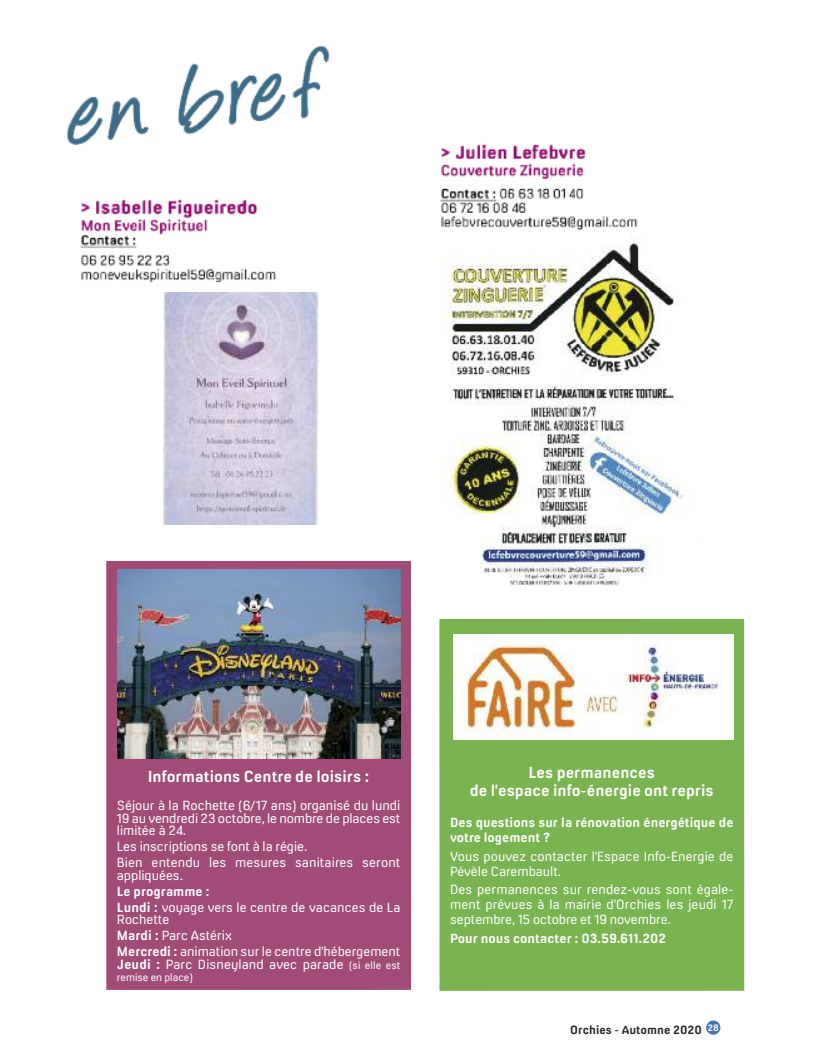
<style>
.page{position:relative;width:815px;height:1053px;background:#fff}
.page>*{position:absolute;margin:0;border:0;box-sizing:border-box;transform-origin:0 0}
.t1{font:700 15px/18.5px "Milibus Rg";color:#fff;text-align:center}
.t2{font:12.5px/15px "Milibus Lt";color:#fff}
.t3{font:700 12.5px/15px "Milibus Rg";color:#fff}
.t4{font:700 11.25px "Milibus Rg";color:#272627}
.t5{font:10px "Milibus Lt";color:#fff}
.s1{font-family:"Milibus Rg";font-weight:700}
.s2{font-size:10px}
</style>
<div class="page">
<img style="left:67px;top:45px;width:571px;height:238px">
<div style="left:706px;top:1020px;width:14px;height:14px;background:#4573b8;border-radius:50%"></div>
<img style="left:421px;top:235px;width:281px;height:351px">
<img style="left:163px;top:292px;width:156px;height:232px">
<div style="left:439px;top:619px;width:305px;height:371px;background:#7ab451"></div>
<div style="left:106px;top:561px;width:305px;height:428px;background:#a14c77"></div>
<img style="left:454px;top:634px;width:279px;height:105px">
<img style="left:117px;top:569px;width:283px;height:189px">
<p class="t1" style="left:148px;top:768px;width:223px">Informations Centre de loisirs :</p>
<p class="t2" style="left:117px;top:800px;width:285px;line-height:12.5px;text-align:justify">Séjour à la Rochette (6/17 ans) organisé du lundi 19 au vendredi 23 octobre, le nombre de places est limitée à 24.</p>
<p class="t2" style="left:117px;top:839px;width:285px;line-height:16px">Les inscriptions se font à la régie.<br>Bien entendu les mesures sanitaires seront</p>
<p class="t2" style="left:117px;top:868px;width:68px">appliquées.</p>
<p class="t3" style="left:117px;top:885px;width:94px">Le programme :</p>
<p class="t2" style="left:117px;top:902px;width:285px;line-height:12.5px"><span class="s1">Lundi :</span> voyage vers le centre de vacances de La<br>Rochette</p>
<p class="t2" style="left:117px;top:929px;width:285px;line-height:16px"><span class="s1">Mardi :</span> Parc Astérix<br><span class="s1">Mercredi :</span> animation sur le centre d’hébergement</p>
<p class="t2" style="left:117px;top:958px;width:285px"><span class="s1">Jeudi :</span> Parc Disneyland avec parade <span class="s2">(si elle est</span></p>
<p class="t5" style="left:117px;top:974px;width:77px">remise en place)</p>
<p class="t1" style="left:470px;top:764px;width:246px">Les permanences<br>de l’espace info-énergie ont repris</p>
<p class="t3" style="left:450px;top:816px;width:285px">Des questions sur la rénovation énergétique de votre logement ?</p>
<p class="t2" style="left:450px;top:850px;width:285px">Vous pouvez contacter l’Espace Info-Energie de<br>Pévèle Carembault.</p>
<p class="t2" style="left:450px;top:883px;width:285px;text-align:justify">Des permanences sur rendez-vous sont égale&shy;ment prévues à la mairie d’Orchies les jeudi 17 septembre, 15 octobre et 19 novembre.</p>
<p class="t3" style="left:450px;top:932px;width:218px">Pour nous contacter : 03.59.611.202</p>
<p class="t4" style="left:570px;top:1025px;width:150px">Orchies - automne 2020 <sup>28</sup></p>
</div>
